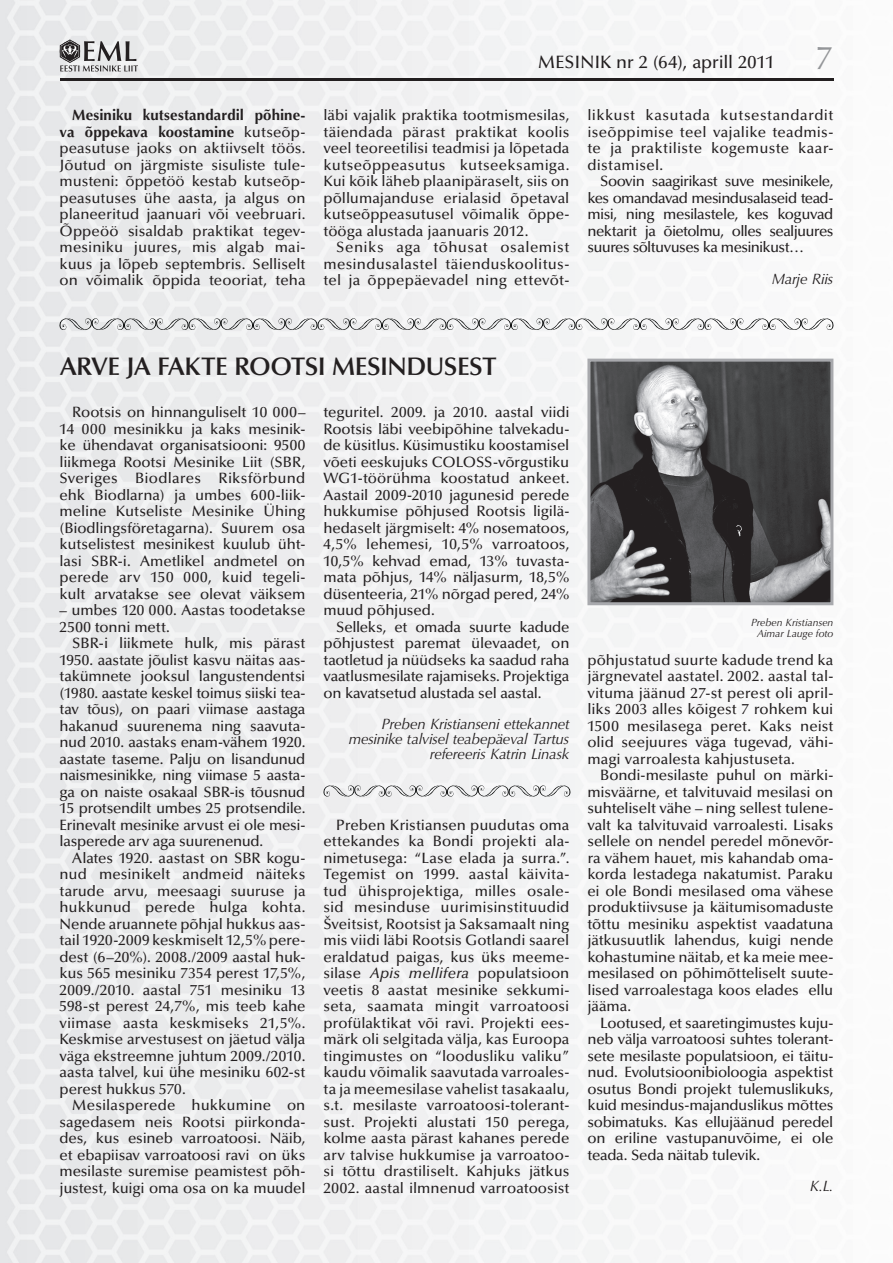
<style>
.page{position:relative;width:893px;height:1263px;background:#fff}
.page>*{position:absolute;margin:0;border:0;box-sizing:border-box;transform-origin:0 0}
.t1{font:600 25.5px "Optima LT Std";letter-spacing:-.02em;color:#231f20}
.t2{font:500 18px "Optima LT Std";letter-spacing:-.005em;color:#231f20}
.t3{font:500 15px/16.5px "Optima LT Std";letter-spacing:-.01em;color:#231f20;text-align:justify}
.t4{font:italic 15px/15px "Optima LT Std";letter-spacing:-.02em;color:#231f20;text-align:right}
.t5{font:italic 10.5px/10.5px "Optima LT Std";letter-spacing:-.005em;color:#231f20;text-align:center}
.s1{font-weight:400;font-size:33px;color:#939598}
.s2{font-weight:700}
.s3{font-style:italic}
</style>
<div class="page">
<img style="left:0;top:0;width:834px;height:1263px">
<hr style="left:60px;top:78px;width:773px;height:3px;background:#231f20">
<svg style="left:60px;top:39px;width:78px;height:33px"></svg>
<svg style="left:59px;top:318px;width:775px;height:13px"></svg>
<svg style="left:323px;top:785px;width:248px;height:12px"></svg>
<img style="left:591px;top:363px;width:238px;height:238px">
<div style="left:587px;top:359px;width:246px;height:246px;border:3px solid #a8a9ad"></div>
<p class="t2" style="left:538px;top:52px;width:297px">MESINIK nr 2 (64), aprill 2011 <span class="s1">7</span></p>
<p class="t3" style="left:60px;top:107px;width:247px;text-indent:13px"><span class="s2">Mesiniku kutsestandardil põhine&shy;va õppekava koostamine</span> kutseõp&shy;peasutuse jaoks on aktiivselt töös.<br>Jõutud on järgmiste sisuliste tule&shy;musteni: õppetöö kestab kutseõp&shy;peasutuses ühe aasta, ja algus on planeeritud jaanuari või veebruari.<br>Õppeöö sisaldab praktikat tegev&shy;mesiniku juures, mis algab mai&shy;kuus ja lõpeb septembris. Selliselt on võimalik õppida teooriat, teha</p>
<p class="t3" style="left:323px;top:107px;width:247px">läbi vajalik praktika tootmismesilas, täiendada pärast praktikat koolis veel teoreetilisi teadmisi ja lõpetada kutseõppeasutus kutseeksamiga.<br>Kui kõik läheb plaanipäraselt, siis on põllumajanduse erialasid õpetaval kutseõppeasutusel võimalik õppe&shy;tööga alustada jaanuaris 2012.</p>
<p class="t3" style="left:323px;top:239px;width:247px;text-indent:13px">Seniks aga tõhusat osalemist mesindusalastel täienduskoolitus&shy;tel ja õppepäevadel ning ettevõt-</p>
<p class="t3" style="left:587px;top:107px;width:247px">likkust kasutada kutsestandardit iseõppimise teel vajalike teadmis&shy;te ja praktiliste kogemuste kaar&shy;distamisel.</p>
<p class="t3" style="left:587px;top:173px;width:247px;text-indent:13px">Soovin saagirikast suve mesinikele, kes omandavad mesindusalaseid tead&shy;misi, ning mesilastele, kes koguvad nektarit ja õietolmu, olles sealjuures suures sõltuvuses ka mesinikust…</p>
<p class="t4" style="left:772px;top:271px;width:63px">Marje Riis</p>
<h1 class="t1" style="left:60px;top:352px;width:438px">ARVE JA FAKTE ROOTSI MESINDUSEST</h1>
<p class="t3" style="left:60px;top:404px;width:247px;text-indent:13px">Rootsis on hinnanguliselt 10 000– 14 000 mesinikku ja kaks mesinik&shy;ke ühendavat organisatsiooni: 9500 liikmega Rootsi Mesinike Liit (SBR, Sveriges Biodlares Riksförbund ehk Biodlarna) ja umbes 600-liik&shy;meline Kutseliste Mesinike Ühing (Biodlingsföretagarna). Suurem osa kutselistest mesinikest kuulub üht&shy;lasi SBR-i. Ametlikel andmetel on perede arv 150 000, kuid tegeli&shy;kult arvatakse see olevat väiksem</p>
<p class="t3" style="left:60px;top:602px;width:247px">– umbes 120 000. Aastas toodetakse<br>2500 tonni mett.</p>
<p class="t3" style="left:60px;top:635px;width:247px;text-indent:13px">SBR-i liikmete hulk, mis pärast 1950. aastate jõulist kasvu näitas aas&shy;takümnete jooksul langustendentsi (1980. aastate keskel toimus siiski tea&shy;tav tõus), on paari viimase aastaga hakanud suurenema ning saavuta&shy;nud 2010. aastaks enam-vähem 1920. aastate taseme. Palju on lisandunud naismesinikke, ning viimase 5 aasta&shy;ga on naiste osakaal SBR-is tõusnud 15 protsendilt umbes 25 protsendile.<br>Erinevalt mesinike arvust ei ole mesi&shy;lasperede arv aga suurenenud.</p>
<p class="t3" style="left:60px;top:850px;width:247px;text-indent:13px">Alates 1920. aastast on SBR kogu&shy;nud mesinikelt andmeid näiteks tarude arvu, meesaagi suuruse ja hukkunud perede hulga kohta.<br>Nende aruannete põhjal hukkus aas&shy;tail 1920-2009 keskmiselt 12,5% pere&shy;dest (6–20%). 2008./2009 aastal huk&shy;kus 565 mesiniku 7354 perest 17,5%, 2009./2010. aastal 751 mesiniku 13<br>598-st perest 24,7%, mis teeb kahe viimase aasta keskmiseks 21,5%.<br>Keskmise arvestusest on jäetud välja väga ekstreemne juhtum 2009./2010. aasta talvel, kui ühe mesiniku 602-st perest hukkus 570.</p>
<p class="t3" style="left:60px;top:1097px;width:248px;text-indent:13px">Mesilasperede hukkumine on sagedasem neis Rootsi piirkonda&shy;des, kus esineb varroatoosi. Näib, et ebapiisav varroatoosi ravi on üks mesilaste suremise peamistest põh&shy;justest, kuigi oma osa on ka muudel</p>
<p class="t3" style="left:323px;top:404px;width:247px">teguritel. 2009. ja 2010. aastal viidi Rootsis läbi veebipõhine talvekadu&shy;de küsitlus. Küsimustiku koostamisel võeti eeskujuks COLOSS-võrgustiku WG1-töörühma koostatud ankeet.<br>Aastail 2009-2010 jagunesid perede hukkumise põhjused Rootsis ligilä&shy;hedaselt järgmiselt: 4% nosematoos, 4,5% lehemesi, 10,5% varroatoos, 10,5% kehvad emad, 13% tuvasta&shy;mata põhjus, 14% näljasurm, 18,5% düsenteeria, 21% nõrgad pered, 24% muud põhjused.</p>
<p class="t3" style="left:323px;top:619px;width:247px;text-indent:13px">Selleks, et omada suurte kadude põhjustest paremat ülevaadet, on taotletud ja nüüdseks ka saadud raha vaatlusmesilate rajamiseks. Projektiga on kavatsetud alustada sel aastal.</p>
<p class="t4" style="left:349px;top:717px;width:222px">Preben Kristianseni ettekannet mesinike talvisel teabepäeval Tartus refereeris Katrin Linask</p>
<p class="t3" style="left:324px;top:817px;width:247px;text-indent:13px">Preben Kristiansen puudutas oma ettekandes ka Bondi projekti ala&shy;nimetusega: “Lase elada ja surra.”.<br>Tegemist on 1999. aastal käivita&shy;tud ühisprojektiga, milles osale&shy;sid mesinduse uurimisinstituudid Šveitsist, Rootsist ja Saksamaalt ning mis viidi läbi Rootsis Gotlandi saarel eraldatud paigas, kus üks meeme&shy;silase <span class="s3">Apis mellifera</span> populatsioon veetis 8 aastat mesinike sekkumi&shy;seta, saamata mingit varroatoosi profülaktikat või ravi. Projekti ees&shy;märk oli selgitada välja, kas Euroopa tingimustes on “loodusliku valiku” kaudu võimalik saavutada varroales&shy;ta ja meemesilase vahelist tasakaalu, s.t. mesilaste varroatoosi-tolerant&shy;sust. Projekti alustati 150 perega, kolme aasta pärast kahanes perede arv talvise hukkumise ja varroatoo&shy;si tõttu drastiliselt. Kahjuks jätkus 2002. aastal ilmnenud varroatoosist</p>
<p class="t5" style="left:751px;top:618px;width:84px">Preben Kristiansen<br>Aimar Lauge foto</p>
<p class="t3" style="left:587px;top:652px;width:247px">põhjustatud suurte kadude trend ka järgnevatel aastatel. 2002. aastal tal&shy;vituma jäänud 27-st perest oli april&shy;liks 2003 alles kõigest 7 rohkem kui 1500 mesilasega peret. Kaks neist olid seejuures väga tugevad, vähi&shy;magi varroalesta kahjustuseta.</p>
<p class="t3" style="left:587px;top:767px;width:247px;text-indent:13px">Bondi-mesilaste puhul on märki&shy;misväärne, et talvituvaid mesilasi on suhteliselt vähe – ning sellest tulene&shy;valt ka talvituvaid varroalesti. Lisaks sellele on nendel peredel mõnevõr&shy;ra vähem hauet, mis kahandab oma&shy;korda lestadega nakatumist. Paraku ei ole Bondi mesilased oma vähese produktiivsuse ja käitumisomaduste tõttu mesiniku aspektist vaadatuna jätkusuutlik lahendus, kuigi nende kohastumine näitab, et ka meie mee&shy;mesilased on põhimõtteliselt suute&shy;lised varroalestaga koos elades ellu jääma.</p>
<p class="t3" style="left:587px;top:1015px;width:247px;text-indent:13px">Lootused, et saaretingimustes kuju&shy;neb välja varroatoosi suhtes tolerant&shy;sete mesilaste populatsioon, ei täitu&shy;nud. Evolutsioonibioloogia aspektist osutus Bondi projekt tulemuslikuks, kuid mesindus-majanduslikus mõttes sobimatuks. Kas ellujäänud peredel on eriline vastupanuvõime, ei ole teada. Seda näitab tulevik.</p>
<p class="t4" style="left:810px;top:1179px;width:25px">K.L.</p>
</div>
